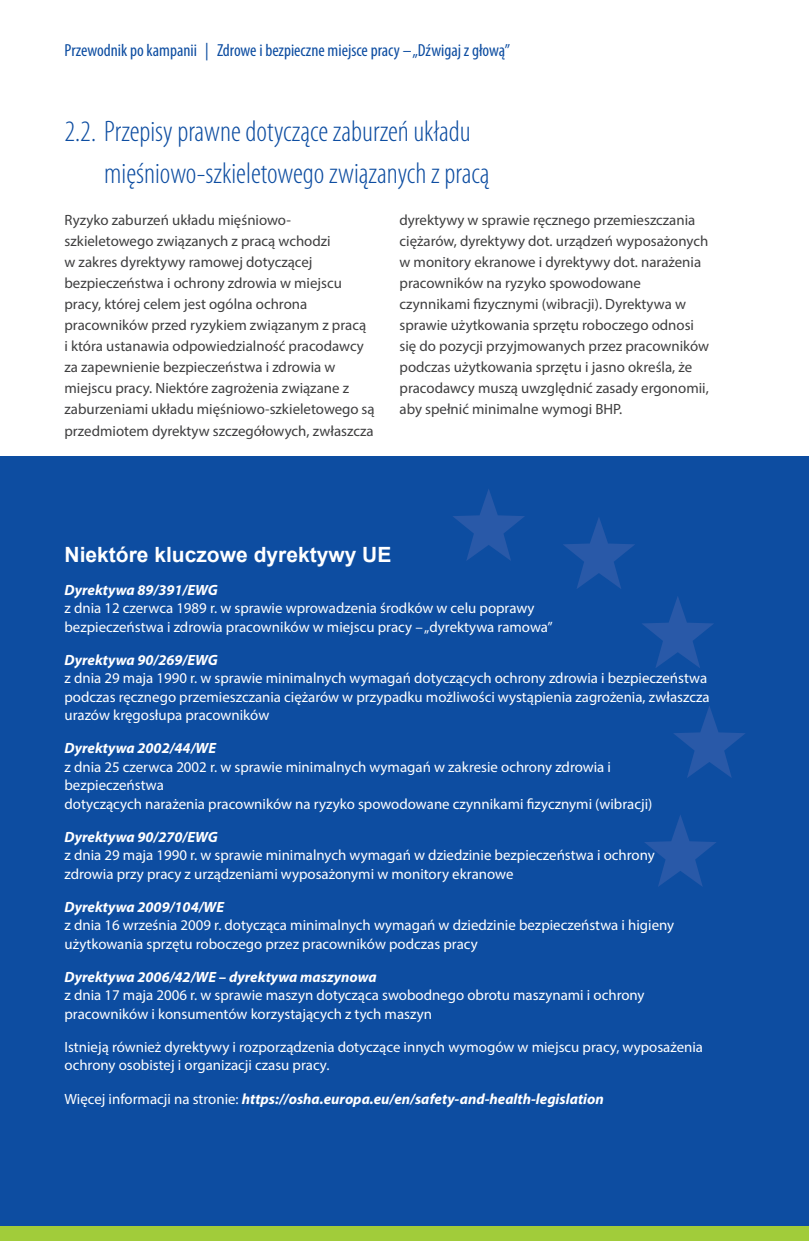
<style>
.page{position:relative;width:809px;height:1241px;background:#fff}
.page>*{position:absolute;margin:0;border:0;box-sizing:border-box;transform-origin:0 0}
.t1{font:300 condensed 29.75px/42px "Myriad Pro";color:#0d4da1}
.t2{font:700 21px "Arial";color:#fff}
.t3{font:condensed 17.5px "Myriad Pro";color:#0d4da1}
.t4{font:14.88px/18.4px "Myriad Pro";color:#fff}
.t5{font:14.88px/21px "Myriad Pro";color:#3e3e3f}
.t6{font:italic 700 14.88px "Myriad Pro";color:#fff}
.s1{font-weight:700;font-style:italic}
.s2{font-weight:400;font-style:normal}
</style>
<div class="page">
<div style="left:0;top:456px;width:809px;height:784px;background:#0d4da1"></div>
<svg style="left:453px;top:489px;width:292px;height:397px"></svg>
<div style="left:0;top:1225px;width:809px;height:15px;background:#a1cc3a"></div>
<p class="t3" style="left:64px;top:40px;width:447px">Przewodnik po kampanii | Zdrowe i bezpieczne miejsce pracy – „Dźwigaj z głową”</p>
<p class="t1" style="left:104px;top:111px;width:387px;text-indent:-40px">2.2. Przepisy prawne dotyczące zaburzeń układu mięśniowo-szkieletowego związanych z pracą</p>
<p class="t5" style="left:64px;top:209px;width:312px">Ryzyko zaburzeń układu mięśniowo&shy;szkieletowego związanych z pracą wchodzi<br>w zakres dyrektywy ramowej dotyczącej bezpieczeństwa i ochrony zdrowia w miejscu pracy, której celem jest ogólna ochrona pracowników przed ryzykiem związanym z pracą<br>i która ustanawia odpowiedzialność pracodawcy za zapewnienie bezpieczeństwa i zdrowia w miejscu pracy. Niektóre zagrożenia związane z zaburzeniami układu mięśniowo-szkieletowego są przedmiotem dyrektyw szczegółowych, zwłaszcza</p>
<p class="t5" style="left:399px;top:209px;width:311px">dyrektywy w sprawie ręcznego przemieszczania ciężarów, dyrektywy dot. urządzeń wyposażonych w monitory ekranowe i dyrektywy dot. narażenia pracowników na ryzyko spowodowane czynnikami fizycznymi (wibracji). Dyrektywa w sprawie użytkowania sprzętu roboczego odnosi się do pozycji przyjmowanych przez pracowników podczas użytkowania sprzętu i jasno określa, że pracodawcy muszą uwzględnić zasady ergonomii, aby spełnić minimalne wymogi BHP.</p>
<p class="t2" style="left:64px;top:540px;width:328px">Niektóre kluczowe dyrektywy UE</p>
<p class="t4" style="left:64px;top:580px;width:490px"><span class="s1">Dyrektywa 89/391/EWG<br></span>z dnia 12 czerwca 1989 r. w sprawie wprowadzenia środków w celu poprawy bezpieczeństwa i zdrowia pracowników w miejscu pracy – „dyrektywa ramowa”</p>
<p class="t4" style="left:64px;top:650px;width:646px"><span class="s1">Dyrektywa 90/269/EWG<br></span>z dnia 29 maja 1990 r. w sprawie minimalnych wymagań dotyczących ochrony zdrowia i bezpieczeństwa podczas ręcznego przemieszczania ciężarów w przypadku możliwości wystąpienia zagrożenia, zwłaszcza urazów kręgosłupa pracowników</p>
<p class="t4" style="left:64px;top:738px;width:589px"><span class="s1">Dyrektywa 2002/44/WE<br></span>z dnia 25 czerwca 2002 r. w sprawie minimalnych wymagań w zakresie ochrony zdrowia i bezpieczeństwa<br>dotyczących narażenia pracowników na ryzyko spowodowane czynnikami fizycznymi (wibracji)</p>
<p class="t4" style="left:64px;top:827px;width:592px"><span class="s1">Dyrektywa 90/270/EWG<br></span>z dnia 29 maja 1990 r. w sprawie minimalnych wymagań w dziedzinie bezpieczeństwa i ochrony zdrowia przy pracy z urządzeniami wyposażonymi w monitory ekranowe</p>
<p class="t4" style="left:64px;top:897px;width:611px"><span class="s1">Dyrektywa 2009/104/WE<br></span>z dnia 16 września 2009 r. dotycząca minimalnych wymagań w dziedzinie bezpieczeństwa i higieny użytkowania sprzętu roboczego przez pracowników podczas pracy</p>
<p class="t4" style="left:64px;top:967px;width:581px"><span class="s1">Dyrektywa 2006/42/WE – dyrektywa maszynowa<br></span>z dnia 17 maja 2006 r. w sprawie maszyn dotycząca swobodnego obrotu maszynami i ochrony pracowników i konsumentów korzystających z tych maszyn</p>
<p class="t4" style="left:64px;top:1037px;width:640px">Istnieją również dyrektywy i rozporządzenia dotyczące innych wymogów w miejscu pracy, wyposażenia ochrony osobistej i organizacji czasu pracy.</p>
<p class="t6" style="left:64px;top:1088px;width:541px"><span class="s2">Więcej informacji na stronie:</span> https://osha.europa.eu/en/safety-and-health-legislation</p>
</div>
